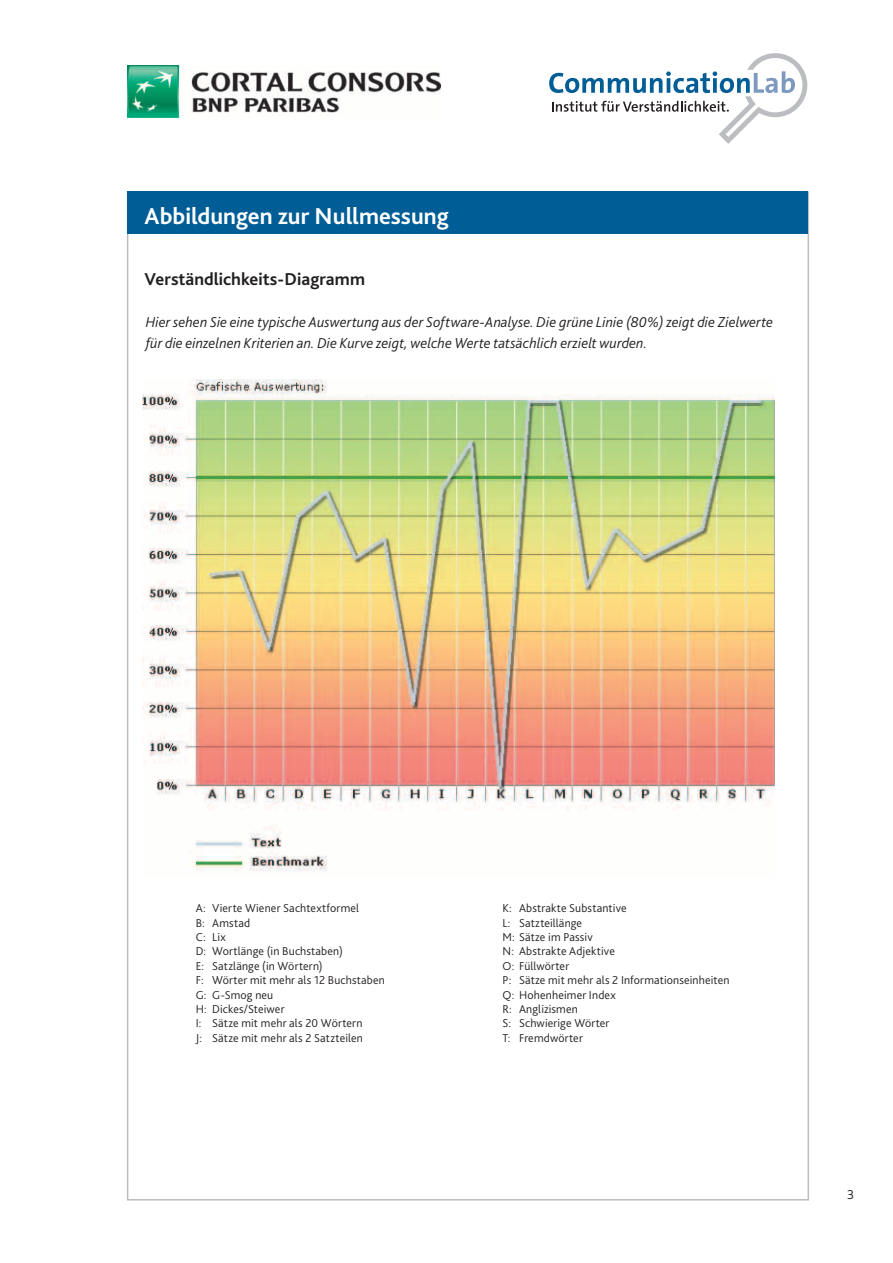
<style>
.page{position:relative;width:893px;height:1263px;background:#fff}
.page>*{position:absolute;margin:0;border:0;box-sizing:border-box;transform-origin:0 0}
.t1{font:700 24px "Bliss 2";color:#fff}
.t2{font:700 18px "Bliss 2";color:#231f20}
.t3{font:italic 300 15px/21px "Bliss 2";color:#231f20}
.t4{font:300 13.5px "Bliss 2";color:#231f20}
.t5{font:300 12px/14.4px "Bliss 2";letter-spacing:.015em;color:#231f20}
</style>
<div class="page">
<svg style="left:549px;top:53px;width:258px;height:91px"></svg>
<img style="left:128px;top:66px;width:312px;height:52px">
<div style="left:128px;top:191px;width:680px;height:43px;background:#015d96"></div>
<img style="left:143px;top:379px;width:631px;height:492px">
<h1 class="t1" style="left:145px;top:206px;width:306px">Abbildungen zur Nullmessung</h1>
<h2 class="t2" style="left:145px;top:272px;width:222px">Verständlichkeits-Diagramm</h2>
<p class="t3" style="left:146px;top:313px;width:629px">Hier sehen Sie eine typische Auswertung aus der Software-Analyse. Die grüne Linie (80%) zeigt die Zielwerte für die einzelnen Kriterien an. Die Kurve zeigt, welche Werte tatsächlich erzielt wurden.</p>
<p class="t5" style="left:196px;top:902px;width:191px">A: Vierte Wiener Sachtextformel<br>B: Amstad<br>C: Lix<br>D: Wortlänge (in Buchstaben)<br>E: Satzlänge (in Wörtern)<br>F: Wörter mit mehr als 12 Buchstaben<br>G: G-Smog neu<br>H: Dickes/Steiwer<br>I: Sätze mit mehr als 20 Wörtern<br>J: Sätze mit mehr als 2 Satzteilen</p>
<p class="t5" style="left:502px;top:902px;width:228px">K: Abstrakte Substantive<br>L: Satzteillänge<br>M: Sätze im Passiv<br>N: Abstrakte Adjektive<br>O: Füllwörter<br>P: Sätze mit mehr als 2 Informationseinheiten<br>Q: Hohenheimer Index<br>R: Anglizismen<br>S: Schwierige Wörter<br>T: Fremdwörter</p>
<p class="t4" style="left:847px;top:1189px;width:9px">3</p>
</div>
